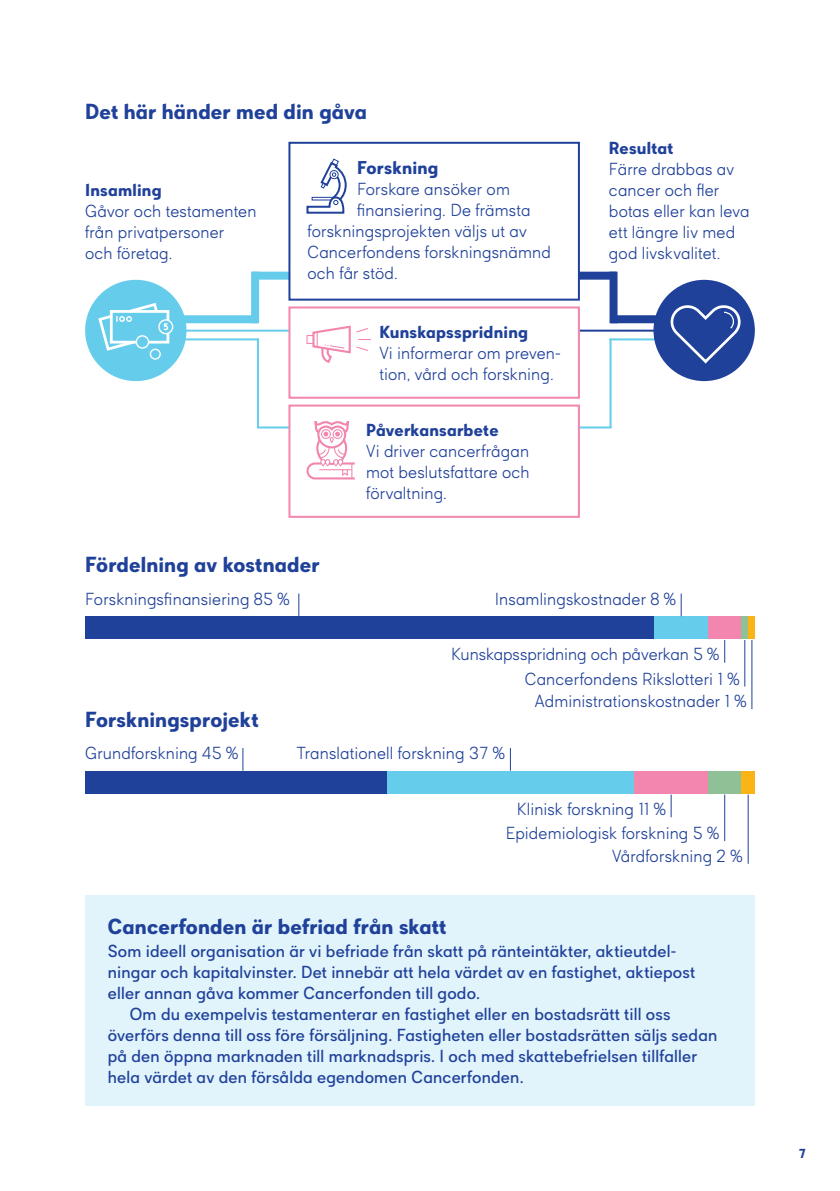
<style>
.page{position:relative;width:840px;height:1191px;background:#fff}
.page>*{position:absolute;margin:0;border:0;box-sizing:border-box;transform-origin:0 0}
.Fakta___Bildtext{font:700 20px "Cancerfonden Sans";letter-spacing:.005em;color:#20419a}
.Rubrik_2{font:700 20px "Cancerfonden Sans";letter-spacing:.005em;color:#20419a}
.Fakta___Bildtext-2{font:700 17px "Cancerfonden Sans";letter-spacing:.01em;color:#20419a}
.Fakta___Bildtext-3{font:300 16px/21px "Cancerfonden Sans";letter-spacing:.01em;color:#20419a}
.Fakta___Bildtext-4{font:16px/21px "Cancerfonden Sans";letter-spacing:.01em;color:#20419a}
.Fakta___Bildtext-5{font:700 16px "Cancerfonden Sans";letter-spacing:.015em;color:#20419a}
.t1{font:700 12px "Cancerfonden Sans";color:#20419a}
.s1{font-weight:700}
</style>
<div class="page">
<hr style="left:576px;top:426px;width:35px;height:2px;background:#65cdeb">
<hr style="left:609px;top:338px;width:2px;height:90px;background:#65cdeb">
<hr style="left:609px;top:338px;width:93px;height:2px;background:#65cdeb">
<div style="left:707px;top:770px;width:34px;height:23px;background:#90c196"></div>
<div style="left:634px;top:770px;width:73px;height:23px;background:#f286ae"></div>
<div style="left:741px;top:770px;width:13px;height:23px;background:#fbb416"></div>
<div style="left:386px;top:770px;width:248px;height:23px;background:#65cdeb"></div>
<div style="left:85px;top:770px;width:301px;height:23px;background:#20419a"></div>
<hr style="left:747px;top:794px;width:1px;height:69px;background:#20419a">
<hr style="left:724px;top:794px;width:1px;height:47px;background:#20419a">
<svg style="left:670px;top:794px;width:1px;height:23px"></svg>
<svg style="left:242px;top:748px;width:1px;height:22px"></svg>
<svg style="left:509px;top:748px;width:1px;height:22px"></svg>
<div style="left:85px;top:616px;width:569px;height:23px;background:#20419a"></div>
<div style="left:654px;top:616px;width:53px;height:23px;background:#65cdeb"></div>
<div style="left:707px;top:616px;width:34px;height:23px;background:#f286ae"></div>
<div style="left:741px;top:616px;width:6px;height:23px;background:#90c196"></div>
<hr style="left:751px;top:640px;width:1px;height:69px;background:#20419a">
<hr style="left:744px;top:640px;width:1px;height:46px;background:#20419a">
<svg style="left:724px;top:640px;width:1px;height:22px"></svg>
<svg style="left:298px;top:593px;width:1px;height:23px"></svg>
<svg style="left:680px;top:593px;width:1px;height:23px"></svg>
<div style="left:748px;top:616px;width:6px;height:23px;background:#fbb416"></div>
<div style="left:85px;top:895px;width:669px;height:211px;background:#e1f4fc"></div>
<div style="left:577px;top:272px;width:39px;height:8px;background:#20419a"></div>
<div style="left:609px;top:272px;width:8px;height:51px;background:#20419a"></div>
<div style="left:610px;top:315px;width:94px;height:8px;background:#20419a"></div>
<hr style="left:573px;top:330px;width:131px;height:2px;background:#20419a">
<div style="left:252px;top:272px;width:39px;height:8px;background:#65cdeb"></div>
<div style="left:251px;top:272px;width:8px;height:51px;background:#65cdeb"></div>
<div style="left:164px;top:315px;width:94px;height:8px;background:#65cdeb"></div>
<hr style="left:164px;top:330px;width:131px;height:2px;background:#65cdeb">
<hr style="left:165px;top:338px;width:94px;height:2px;background:#65cdeb">
<hr style="left:257px;top:426px;width:35px;height:2px;background:#65cdeb">
<hr style="left:257px;top:338px;width:2px;height:90px;background:#65cdeb">
<div style="left:85px;top:280px;width:101px;height:101px;background:#65cdeb;border-radius:50%"></div>
<svg style="left:98px;top:303px;width:76px;height:49px"></svg>
<div style="left:150px;top:348px;width:11px;height:12px;border:1px solid #fff;border-radius:50%"></div>
<div style="left:653px;top:280px;width:101px;height:101px;background:#20419a;border-radius:50%"></div>
<svg style="left:670px;top:305px;width:74px;height:63px"></svg>
<div style="left:288px;top:142px;width:291px;height:159px;border:2px solid #20419a"></div>
<div style="left:288px;top:306px;width:291px;height:93px;border:2px solid #f286ae"></div>
<div style="left:288px;top:404px;width:291px;height:114px;border:2px solid #f286ae"></div>
<svg style="left:306px;top:158px;width:41px;height:56px"></svg>
<svg style="left:306px;top:421px;width:49px;height:59px"></svg>
<svg style="left:306px;top:325px;width:65px;height:38px"></svg>
<p class="Fakta___Bildtext" style="left:85px;top:98px;width:283px">Det här händer med din gåva</p>
<p class="Fakta___Bildtext-3" style="left:85px;top:179px;width:173px"><span class="s1">Insamling<br></span>Gåvor och testamenten från privatpersoner<br>och företag.</p>
<p class="Fakta___Bildtext-2" style="left:357px;top:156px;width:83px">Forskning</p>
<p class="Fakta___Bildtext-3" style="left:357px;top:178px;width:154px">Forskare ansöker om</p>
<p class="Fakta___Bildtext-3" style="left:357px;top:199px;width:175px">finansiering. De främsta</p>
<p class="Fakta___Bildtext-3" style="left:307px;top:220px;width:221px">forskningsprojekten väljs ut av</p>
<p class="Fakta___Bildtext-3" style="left:307px;top:241px;width:245px">Cancerfondens forskningsnämnd</p>
<p class="Fakta___Bildtext-3" style="left:307px;top:262px;width:90px">och får stöd.</p>
<p class="Fakta___Bildtext-5" style="left:379px;top:321px;width:150px">Kunskapsspridning</p>
<p class="Fakta___Bildtext-3" style="left:379px;top:342px;width:183px">Vi informerar om preven&shy;tion, vård och forskning.</p>
<p class="Fakta___Bildtext-5" style="left:366px;top:419px;width:134px">Påverkansarbete</p>
<p class="Fakta___Bildtext-3" style="left:366px;top:440px;width:165px;text-align:justify">Vi driver cancerfrågan mot beslutsfattare och förvaltning.</p>
<p class="Fakta___Bildtext" style="left:85px;top:551px;width:236px">Fördelning av kostnader</p>
<p class="Fakta___Bildtext-5" style="left:608px;top:137px;width:66px">Resultat</p>
<p class="Fakta___Bildtext-3" style="left:608px;top:158px;width:142px">Färre drabbas av cancer och fler botas eller kan leva ett längre liv med god livskvalitet.</p>
<p class="Fakta___Bildtext-3" style="left:85px;top:588px;width:206px">Forskningsfinansiering 85 %</p>
<p class="Fakta___Bildtext-3" style="left:494px;top:588px;width:182px">Insamlingskostnader 8 %</p>
<p class="Fakta___Bildtext-3" style="left:451px;top:644px;width:269px">Kunskapsspridning och påverkan 5 %</p>
<p class="Fakta___Bildtext-3" style="left:524px;top:668px;width:216px">Cancerfondens Rikslotteri 1 %</p>
<p class="Fakta___Bildtext" style="left:85px;top:706px;width:175px">Forskningsprojekt</p>
<p class="Fakta___Bildtext-3" style="left:85px;top:743px;width:154px">Grundforskning 45 %</p>
<p class="Fakta___Bildtext-3" style="left:296px;top:743px;width:210px">Translationell forskning 37 %</p>
<p class="Fakta___Bildtext-3" style="left:534px;top:691px;width:213px">Administrationskostnader 1 %</p>
<p class="Fakta___Bildtext-3" style="left:516px;top:798px;width:150px">Klinisk forskning 11 %</p>
<p class="Fakta___Bildtext-3" style="left:505px;top:823px;width:215px">Epidemiologisk forskning 5 %</p>
<p class="Fakta___Bildtext-3" style="left:611px;top:845px;width:132px">Vårdforskning 2 %</p>
<p class="Rubrik_2" style="left:108px;top:913px;width:340px">Cancerfonden är befriad från skatt</p>
<p class="Fakta___Bildtext-4" style="left:108px;top:941px;width:588px">Som ideell organisation är vi befriade från skatt på ränteintäkter, aktieutdel&shy;ningar och kapitalvinster. Det innebär att hela värdet av en fastighet, aktiepost eller annan gåva kommer Cancerfonden till godo.</p>
<p class="Fakta___Bildtext-4" style="left:108px;top:1004px;width:610px;text-indent:22px">Om du exempelvis testamenterar en fastighet eller en bostadsrätt till oss överförs denna till oss före försäljning. Fastigheten eller bostadsrätten säljs sedan på den öppna marknaden till marknadspris. I och med skattebefrielsen tillfaller hela värdet av den försålda egendomen Cancerfonden.</p>
<p class="t1" style="left:798px;top:1144px;width:9px">7</p>
</div>
